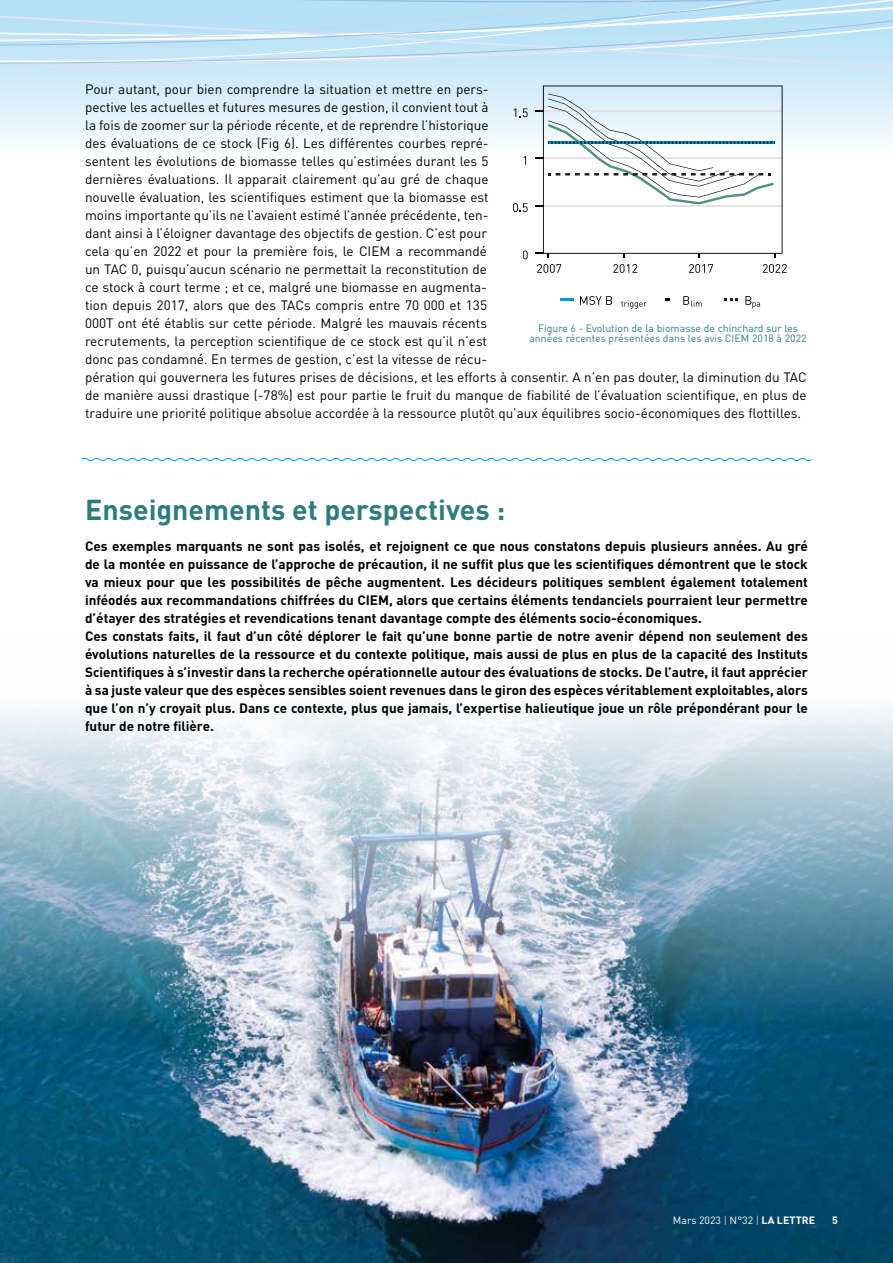
<style>
.page{position:relative;width:893px;height:1263px;background:#fff}
.page>*{position:absolute;margin:0;border:0;box-sizing:border-box;transform-origin:0 0}
.t1{font:700 28.5px "DINOT";color:#2e7c7d}
.t2{font:13.5px/18px "DINOT";color:#000}
.t3{font:700 13.5px/18px "DINOT";color:#000}
.t4{font:10.5px/10.5px "DINOT";color:#2e7c7d;text-align:center}
.t5{font:10.5px "DINOT";color:#fff}
.t6{font:700 10.5px "DINOT";color:#fff}
.s1{font-weight:300}
.s2{font-weight:700}
</style>
<div class="page">
<img style="left:0;top:708px;width:893px;height:555px">
<svg style="left:0;top:106px;width:893px;height:59px"></svg>
<div style="left:0;top:100px;width:893px;height:6px;background:#dcf0fb"></div>
<svg style="left:0;top:0;width:893px;height:100px;background:#c5e5f6"></svg>
<svg style="left:514px;top:108px;width:14px;height:9px"></svg>
<svg style="left:513px;top:203px;width:15px;height:9px"></svg>
<svg style="left:537px;top:264px;width:24px;height:9px"></svg>
<svg style="left:613px;top:264px;width:24px;height:9px"></svg>
<svg style="left:580px;top:296px;width:32px;height:9px"></svg>
<svg style="left:621px;top:301px;width:26px;height:8px"></svg>
<svg style="left:683px;top:296px;width:19px;height:11px"></svg>
<svg style="left:745px;top:296px;width:15px;height:12px"></svg>
<svg style="left:689px;top:264px;width:24px;height:9px"></svg>
<svg style="left:763px;top:264px;width:24px;height:9px"></svg>
<svg style="left:524px;top:156px;width:2px;height:9px"></svg>
<svg style="left:523px;top:250px;width:5px;height:9px"></svg>
<svg style="left:725px;top:298px;width:13px;height:3px"></svg>
<hr style="left:560px;top:298px;width:14px;height:3px;background:#009cd1">
<svg style="left:535px;top:86px;width:248px;height:172px"></svg>
<svg style="left:665px;top:298px;width:4px;height:3px"></svg>
<svg style="left:81px;top:457px;width:731px;height:4px"></svg>
<p class="t2" style="left:85px;top:80px;width:723px">Pour autant, pour bien comprendre la situation et mettre en pers-<br>pective les actuelles et futures mesures de gestion, il convient tout à<br>la fois de zoomer sur la période récente, et de reprendre l’historique<br>des évaluations de ce stock (Fig 6). Les différentes courbes repré-<br>sentent les évolutions de biomasse telles qu’estimées durant les 5<br>dernières évaluations. Il apparait clairement qu’au gré de chaque<br>nouvelle évaluation, les scientifiques estiment que la biomasse est<br>moins importante qu’ils ne l’avaient estimé l’année précédente, ten-<br>dant ainsi à l’éloigner davantage des objectifs de gestion. C’est pour<br>cela qu’en 2022 et pour la première fois, le CIEM a recommandé<br>un TAC 0, puisqu’aucun scénario ne permettait la reconstitution de<br>ce stock à court terme ; et ce, malgré une biomasse en augmenta-<br>tion depuis 2017, alors que des TACs compris entre 70 000 et 135<br>000T ont été établis sur cette période. Malgré les mauvais récents<br>recrutements, la perception scientifique de ce stock est qu’il n’est<br>donc pas condamné. En termes de gestion, c’est la vitesse de récu-<br>pération qui gouvernera les futures prises de décisions, et les efforts à consentir. A n’en pas douter, la diminution du TAC de manière aussi drastique (-78%) est pour partie le fruit du manque de fiabilité de l’évaluation scientifique, en plus de traduire une priorité politique absolue accordée à la ressource plutôt qu’aux équilibres socio-économiques des flottilles.</p>
<p class="t4" style="left:529px;top:322px;width:279px">Figure 6 - Evolution de la biomasse de chinchard sur les années récentes présentées dans les avis CIEM 2018 à 2022</p>
<h1 class="t1" style="left:85px;top:490px;width:421px">Enseignements et perspectives :</h1>
<p class="t3" style="left:85px;top:537px;width:724px">Ces exemples marquants ne sont pas isolés, et rejoignent ce que nous constatons depuis plusieurs années. Au gré de la montée en puissance de l’approche de précaution, il ne suffit plus que les scientifiques démontrent que le stock va mieux pour que les possibilités de pêche augmentent. Les décideurs politiques semblent également totalement inféodés aux recommandations chiffrées du CIEM, alors que certains éléments tendanciels pourraient leur permettre d’étayer des stratégies et revendications tenant davantage compte des éléments socio-économiques.<br>Ces constats faits, il faut d’un côté déplorer le fait qu’une bonne partie de notre avenir dépend non seulement des évolutions naturelles de la ressource et du contexte politique, mais aussi de plus en plus de la capacité des Instituts Scientifiques à s’investir dans la recherche opérationnelle autour des évaluations de stocks. De l’autre, il faut apprécier à sa juste valeur que des espèces sensibles soient revenues dans le giron des espèces véritablement exploitables, alors que l’on n’y croyait plus. Dans ce contexte, plus que jamais, l’expertise halieutique joue un rôle prépondérant pour le futur de notre filière.</p>
<p class="t5" style="left:673px;top:1213px;width:144px">Mars 2023 <span class="s1">|</span> N°32 <span class="s1">|</span> <span class="s2">LA LETTRE</span></p>
<p class="t6" style="left:832px;top:1213px;width:7px">5</p>
</div>
